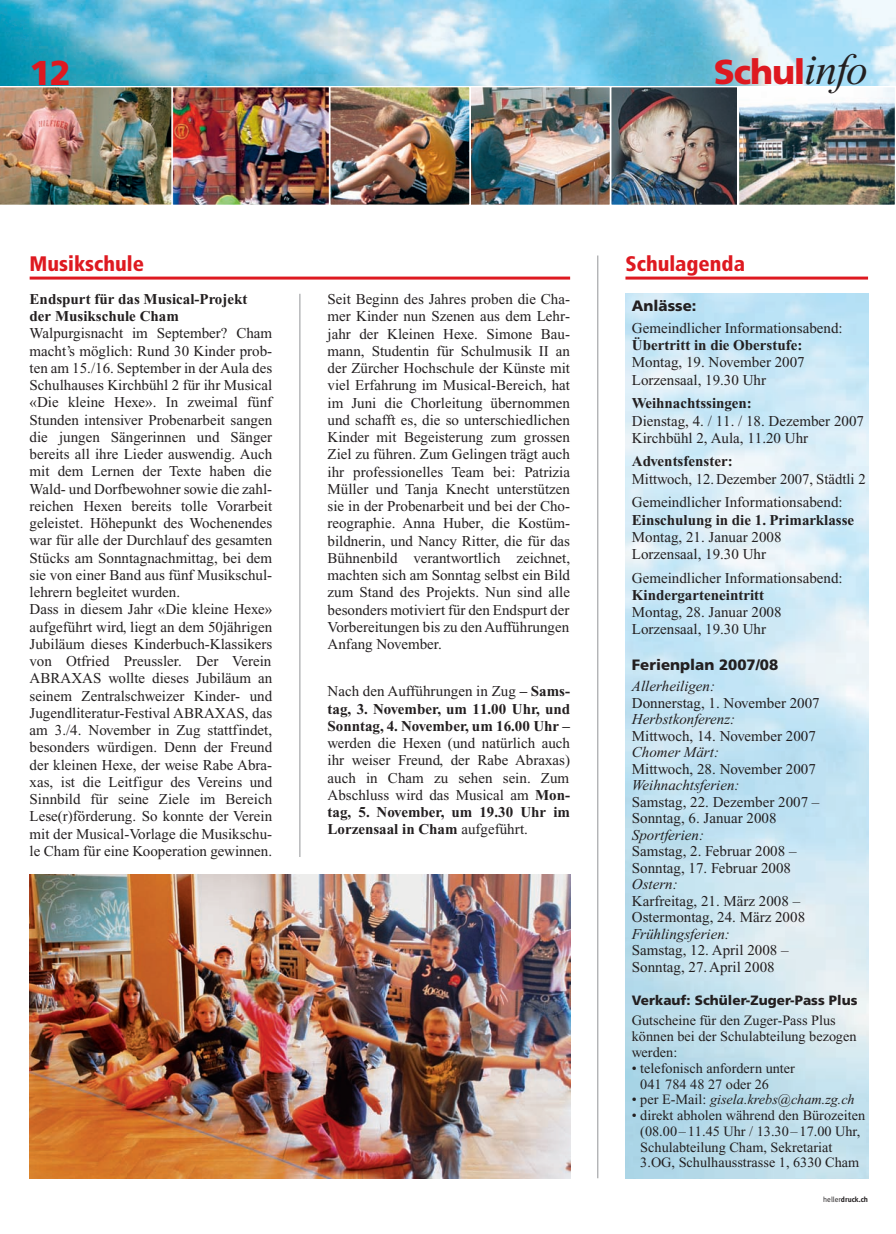
<style>
.page{position:relative;width:896px;height:1234px;background:#fff}
.page>*{position:absolute;margin:0;border:0;box-sizing:border-box;transform-origin:0 0}
.t1{font:900 34.5px "Frutiger";letter-spacing:-.03em;color:#de1920}
.t2{font:900 condensed 21px "Frutiger";color:#de1920}
.t3{font:15px/17.2px "Times New Roman";color:#231f20}
.t4{font:700 15px/17.2px "Times New Roman";color:#231f20}
.t5{font:italic 15px "Times New Roman";color:#231f20}
.t6{font:900 15px "Frutiger";color:#231f20}
.t7{font:14.25px/15.8px "Times New Roman";color:#231f20}
.t8{font:italic 14.25px "Times New Roman";color:#231f20}
.t9{font:900 13.5px "Frutiger";color:#231f20}
.t10{font:700 7.5px "Meta";color:#231f20}
.s1{font-family:"Times New Roman";font-weight:400;font-style:italic;font-size:43.5px;color:#231f20}
.s2{font-style:normal}
.s3{font-weight:400}
.s4{font-weight:700}
</style>
<div class="page">
<img style="left:0;top:0;width:895px;height:1179px">
<h1 class="t1" style="left:30px;top:60px;width:43px">12</h1>
<h1 class="t1" style="left:713px;top:58px;width:156px">Schul<span class="s1">info</span></h1>
<h2 class="t2" style="left:30px;top:255px;width:116px">Musikschule</h2>
<h2 class="t2" style="left:625px;top:255px;width:121px">Schulagenda</h2>
<p class="t6" style="left:631px;top:300px;width:66px">Anlässe:</p>
<p class="t3" style="left:631px;top:321px;width:212px">Gemeindlicher Informationsabend:</p>
<p class="t4" style="left:631px;top:338px;width:172px">Übertritt in die Oberstufe:</p>
<p class="t3" style="left:631px;top:355px;width:174px">Montag, 19. November 2007<br>Lorzensaal, 19.30 Uhr</p>
<p class="t4" style="left:631px;top:396px;width:121px">Weihnachtssingen:</p>
<p class="t3" style="left:631px;top:413px;width:234px">Dienstag, 4. / 11. / 18. Dezember 2007<br>Kirchbühl 2, Aula, 11.20 Uhr</p>
<p class="t4" style="left:631px;top:454px;width:102px">Adventsfenster:</p>
<p class="t3" style="left:631px;top:468px;width:235px;line-height:23.7px">Mittwoch, 12.Dezember 2007, Städtli 2<br>Gemeindlicher Informationsabend:</p>
<p class="t4" style="left:631px;top:513px;width:224px">Einschulung in die 1. Primarklasse</p>
<p class="t3" style="left:631px;top:530px;width:151px">Montag, 21. Januar 2008<br>Lorzensaal, 19.30 Uhr</p>
<p class="t3" style="left:631px;top:570px;width:212px">Gemeindlicher Informationsabend:</p>
<p class="t4" style="left:631px;top:588px;width:134px">Kindergarteneintritt</p>
<p class="t3" style="left:631px;top:605px;width:151px">Montag, 28. Januar 2008<br>Lorzensaal, 19.30 Uhr</p>
<p class="t6" style="left:631px;top:659px;width:148px">Ferienplan 2007/08</p>
<p class="t5" style="left:631px;top:681px;width:85px">Allerheiligen:</p>
<p class="t3" style="left:631px;top:695px;width:189px">Donnerstag, 1. November 2007</p>
<p class="t5" style="left:631px;top:714px;width:105px">Herbstkonferenz:</p>
<p class="t3" style="left:631px;top:728px;width:185px">Mittwoch, 14. November 2007</p>
<p class="t5" style="left:631px;top:747px;width:89px">Chomer Märt:</p>
<p class="t3" style="left:631px;top:761px;width:185px">Mittwoch, 28. November 2007</p>
<p class="t5" style="left:631px;top:780px;width:109px">Weihnachtsferien:</p>
<p class="t3" style="left:631px;top:795px;width:189px;line-height:16.5px">Samstag, 22. Dezember 2007 –<br>Sonntag, 6. Januar 2008</p>
<p class="t5" style="left:631px;top:829px;width:74px">Sportferien:</p>
<p class="t3" style="left:631px;top:844px;width:166px;line-height:16.5px">Samstag, 2. Februar 2008 –<br>Sonntag, 17. Februar 2008</p>
<p class="t5" style="left:631px;top:879px;width:47px">Ostern:</p>
<p class="t3" style="left:631px;top:894px;width:175px;line-height:16.5px">Karfreitag, 21. März 2008 –<br>Ostermontag, 24. März 2008</p>
<p class="t5" style="left:631px;top:928px;width:100px">Frühlingsferien:</p>
<p class="t3" style="left:631px;top:943px;width:158px;line-height:16.5px">Samstag, 12. April 2008 –<br>Sonntag, 27.April 2008</p>
<p class="t9" style="left:631px;top:995px;width:227px">Verkauf: Schüler-Zuger-Pass Plus</p>
<p class="t7" style="left:631px;top:1014px;width:226px">Gutscheine für den Zuger-Pass Plus können bei der Schulabteilung bezogen werden:</p>
<p class="t7" style="left:640px;top:1061px;width:156px;text-indent:-8px">• telefonisch anfordern unter<br>041 784 48 27 oder 26</p>
<p class="t8" style="left:631px;top:1094px;width:224px"><span class="s2">• per E-Mail:</span> gisela.krebs@cham.zg.ch</p>
<p class="t7" style="left:640px;top:1109px;width:226px;text-indent:-8px">• direkt abholen während den Bürozeiten (08.00– 11.45 Uhr / 13.30–17.00 Uhr, Schulabteilung Cham, Sekretariat 3.OG, Schulhausstrasse 1, 6330 Cham</p>
<p class="t10" style="left:822px;top:1195px;width:46px"><span class="s3">heller</span>druck.ch</p>
<p class="t4" style="left:30px;top:292px;width:219px">Endspurt für das Musical-Projekt der Musikschule Cham</p>
<p class="t3" style="left:30px;top:326px;width:244px">Walpurgisnacht im September? Cham macht’s möglich: Rund 30 Kinder prob&shy;ten am 15./16. September in derAula des Schulhauses Kirchbühl 2 für ihr Musical «Die kleine Hexe». In zweimal fünf Stunden intensiver Probenarbeit sangen die jungen Sängerinnen und Sänger bereits all ihre Lieder auswendig. Auch mit dem Lernen der Texte haben die Wald- und Dorfbewohner sowie die zahl&shy;reichen Hexen bereits tolle Vorarbeit geleistet. Höhepunkt des Wochenendes war für alle der Durchlauf des gesamten Stücks am Sonntagnachmittag, bei dem sie von einer Band aus fünf Musikschul&shy;lehrern begleitet wurden.<br>Dass in diesem Jahr «Die kleine Hexe» aufgeführt wird, liegt an dem 50jährigen Jubiläum dieses Kinderbuch-Klassikers von Otfried Preussler. Der Verein ABRAXAS wollte dieses Jubiläum an seinem Zentralschweizer Kinder- und Jugendliteratur-Festival ABRAXAS, das am 3./4. November in Zug stattfindet, besonders würdigen. Denn der Freund der kleinen Hexe, der weise Rabe Abra&shy;xas, ist die Leitfigur des Vereins und Sinnbild für seine Ziele im Bereich Lese(r)förderung. So konnte der Verein mit der Musical-Vorlage die Musikschu&shy;le Cham für eine Kooperation gewinnen.</p>
<p class="t3" style="left:327px;top:292px;width:244px;text-align:justify">Seit Beginn des Jahres proben die Cha&shy;mer Kinder nun Szenen aus dem Lehr&shy;jahr der Kleinen Hexe. Simone Bau&shy;mann, Studentin für Schulmusik II an der Zürcher Hochschule der Künste mit viel Erfahrung im Musical-Bereich, hat im Juni die Chorleitung übernommen und schafft es, die so unterschiedlichen Kinder mit Begeisterung zum grossen Ziel zu führen. Zum Gelingen trägt auch ihr professionelles Team bei: Patrizia Müller und Tanja Knecht unterstützen sie in der Probenarbeit und bei der Cho&shy;reographie. Anna Huber, die Kostüm&shy;bildnerin, und Nancy Ritter, die für das Bühnenbild verantwortlich zeichnet, machten sich am Sonntag selbst ein Bild zum Stand des Projekts. Nun sind alle besonders motiviert für den Endspurt der Vorbereitungen bis zu den Aufführungen Anfang November.</p>
<p class="t4" style="left:327px;top:684px;width:244px;text-align:justify"><span class="s3">Nach den Aufführungen in Zug</span> – Sams&shy;tag, 3. November, um 11.00 Uhr, und Sonntag, 4. November, um 16.00 Uhr –</p>
<p class="t3" style="left:327px;top:736px;width:244px;text-align:justify">werden die Hexen (und natürlich auch ihr weiser Freund, der Rabe Abraxas) auch in Cham zu sehen sein. Zum Abschluss wird das Musical am <span class="s4">Mon&shy;tag, 5. November, um 19.30 Uhr im Lorzensaal in Cham</span> aufgeführt.</p>
</div>
